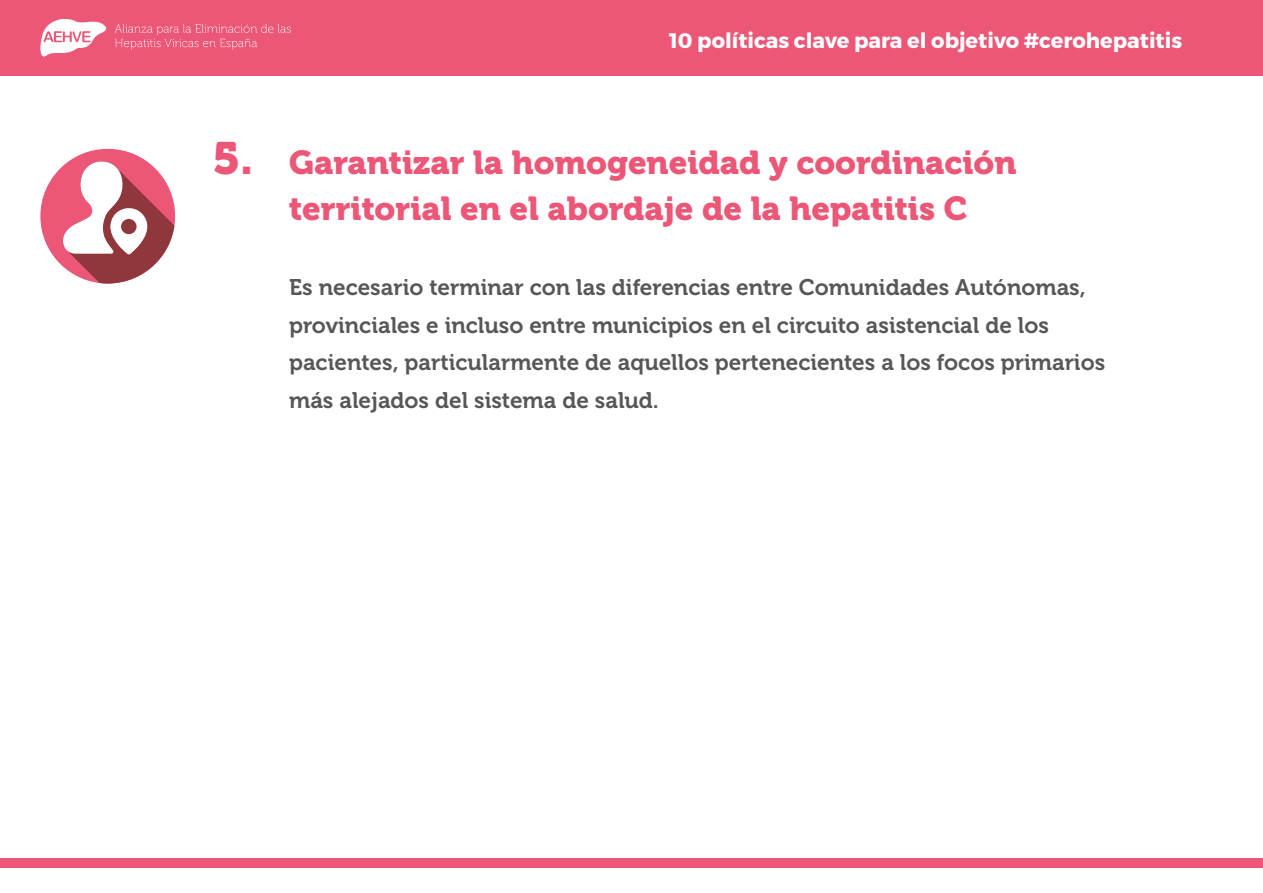
<style>
.page{position:relative;width:1263px;height:893px;background:#fff}
.page>*{position:absolute;margin:0;border:0;box-sizing:border-box;transform-origin:0 0}
.t1{font:33px/46.5px "Museo 900";color:#ec5677}
.t2{font:22.5px/37.5px "Museo 700";color:#575756}
.t3{font:700 21px "Montserrat";color:#fff}
.s1{font-size:45px}
</style>
<div class="page">
<div style="left:0;top:0;width:1263px;height:75px;background:#ec5677"></div>
<div style="left:0;top:858px;width:1263px;height:10px;background:#ec5677"></div>
<svg style="left:40px;top:19px;width:66px;height:38px"></svg>
<svg style="left:115px;top:24px;width:176px;height:26px"></svg>
<div style="left:40px;top:149px;width:135px;height:135px;background:#ec5677;border-radius:50%"></div>
<svg style="left:62px;top:161px;width:113px;height:123px"></svg>
<p class="t3" style="left:669px;top:24px;width:514px">10 políticas clave para el objetivo #cerohepatitis</p>
<p class="t1" style="left:289px;top:139px;width:729px;text-indent:-77px"><span class="s1">5.</span> Garantizar la homogeneidad y coordinación territorial en el abordaje de la hepatitis C</p>
<p class="t2" style="left:289px;top:269px;width:817px">Es necesario terminar con las diferencias entre Comunidades Autónomas, provinciales e incluso entre municipios en el circuito asistencial de los pacientes, particularmente de aquellos pertenecientes a los focos primarios más alejados del sistema de salud.</p>
</div>
